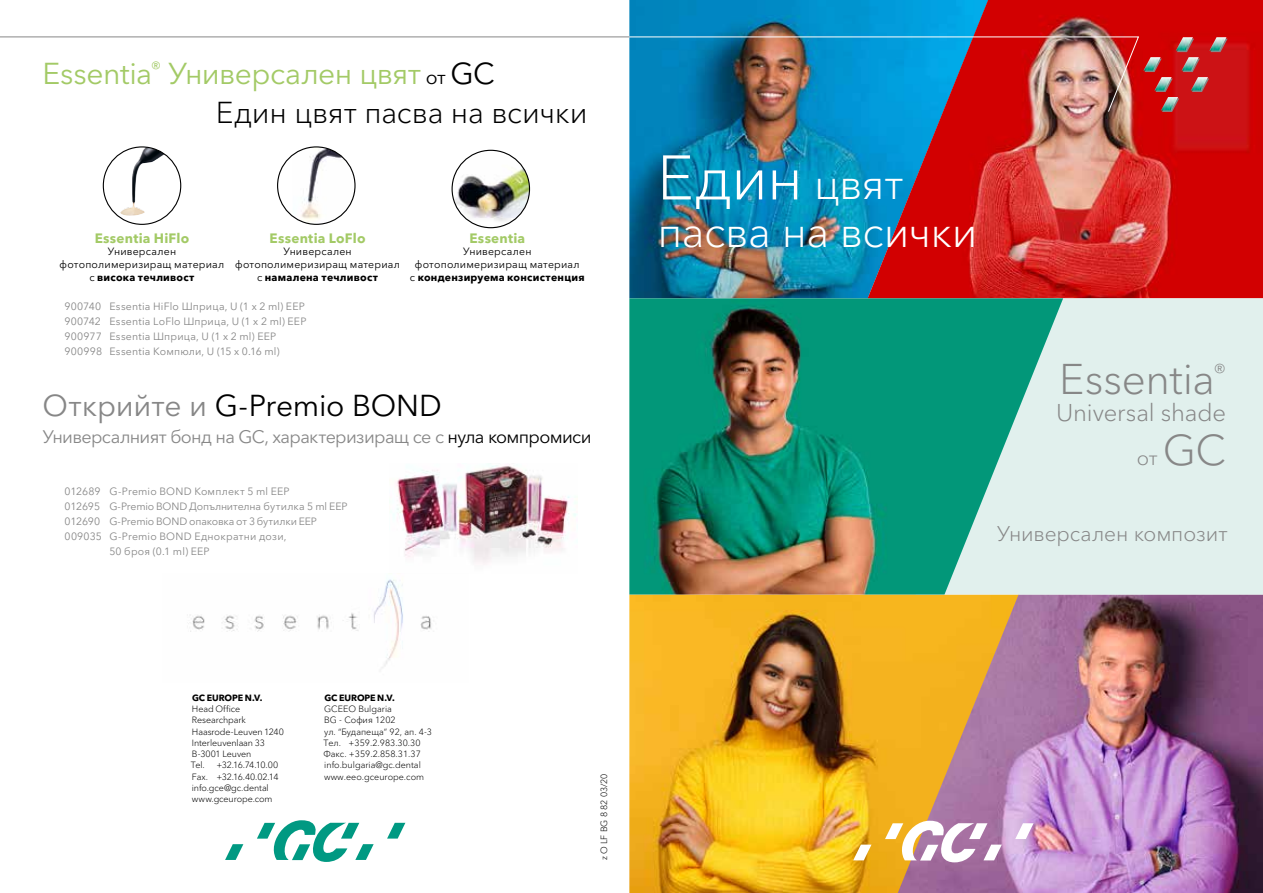
<style>
.page{position:relative;width:1263px;height:893px;background:#fff}
.page>*{position:absolute;margin:0;border:0;box-sizing:border-box;transform-origin:0 0}
.t1{font:300 62.25px "Avenir Next Cyr";color:#fff}
.t2{font:300 43.2px "Avenir Next Cyr";letter-spacing:-.01em;color:#fff}
.t3{font:300 42.6px "Avenir Next Cyr";letter-spacing:-.005em;color:#878787}
.t4{font:30px/39px "Avenir Next Cyr";letter-spacing:-.02em;color:#a3ca66}
.t5{font:30px "Avenir Next Cyr";letter-spacing:-.01em;color:#000}
.t6{font:300 24px "Avenir Next Cyr";letter-spacing:-.005em;color:#878787}
.t7{font:300 21.15px "Avenir Next Cyr";letter-spacing:-.005em;color:#878787}
.t8{font:300 20.25px "Avenir Next Cyr";color:#878787}
.t9{font:18px "Avenir Next Cyr";letter-spacing:-.035em;color:#878787}
.t10{font:700 13.5px "Avenir Next Cyr";letter-spacing:.015em;color:#a3ca66}
.t11{font:10.5px/15px "Avenir Next Cyr";letter-spacing:.015em;color:#878787}
.t12{font:10.5px/12.6px "Avenir Next Cyr";letter-spacing:.02em;color:#000;text-align:center}
.t13{font:10.5px "Avenir Next Cyr";letter-spacing:-.01em;color:#878787}
.t14{font:10.5px "Avenir Next Cyr";letter-spacing:-.02em;color:#878787}
.t15{font:300 9px/11.2px "Avenir Next Cyr";color:#000}
.t16{font:700 9px "Avenir Next Cyr";letter-spacing:-.01em;color:#000}
.s1{font-size:19.5px;color:#000}
.s2{color:#000}
.s3{font-weight:300;color:#000}
.s4{font-weight:700}
.s5{color:#878787}
.s6{font-size:43.2px}
.s7{font-size:42.6px}
</style>
<div class="page">
<img style="left:629px;top:0;width:239px;height:298px">
<img style="left:868px;top:0;width:395px;height:298px">
<img style="left:629px;top:594px;width:269px;height:299px">
<img style="left:898px;top:594px;width:365px;height:299px">
<div style="left:1063px;top:298px;width:200px;height:296px;background:#e1f0ed"></div>
<img style="left:629px;top:298px;width:434px;height:296px">
<svg style="left:1015px;top:823px;width:18px;height:16px"></svg>
<svg style="left:885px;top:821px;width:117px;height:41px"></svg>
<svg style="left:853px;top:845px;width:18px;height:15px"></svg>
<img style="left:629px;top:36px;width:599px;height:76px">
<hr style="left:0;top:37px;width:629px;height:1px;background:#878787">
<img style="left:393px;top:463px;width:184px;height:101px">
<svg style="left:387px;top:823px;width:18px;height:16px"></svg>
<svg style="left:257px;top:820px;width:117px;height:42px"></svg>
<svg style="left:225px;top:844px;width:18px;height:16px"></svg>
<img style="left:190px;top:579px;width:242px;height:89px">
<img style="left:293px;top:147px;width:62px;height:77px">
<div style="left:277px;top:146px;width:79px;height:79px;border:1px solid #000;border-radius:50%"></div>
<img style="left:120px;top:148px;width:45px;height:68px">
<div style="left:103px;top:146px;width:78px;height:79px;border:1px solid #000;border-radius:50%"></div>
<img style="left:452px;top:150px;width:77px;height:78px;border-radius:39px">
<div style="left:451px;top:150px;width:79px;height:78px;border:1px solid #000;border-radius:50%"></div>
<h3 class="t4" style="left:216px;top:54px;width:373px;text-indent:-173px">Essentia<sup>®</sup> Универсален цвят <span class="s1">от</span> <span class="s2">GC<br></span><span class="s3">Един цвят пасва на всички</span></h3>
<h3 class="t10" style="left:95px;top:230px;width:96px">Essentia HiFlo</h3>
<p class="t12" style="left:60px;top:245px;width:166px">Универсален фотополимеризиращ материал с <span class="s4">висока течливост</span></p>
<h3 class="t10" style="left:270px;top:230px;width:97px">Essentia LoFlo</h3>
<p class="t12" style="left:235px;top:245px;width:166px">Универсален фотополимеризиращ материал с <span class="s4">намалена течливост</span></p>
<h3 class="t10" style="left:469px;top:230px;width:57px">Essentia</h3>
<p class="t12" style="left:410px;top:245px;width:176px">Универсален фотополимеризиращ материал<br>с <span class="s4">кондензируема консистенция</span></p>
<p class="t11" style="left:64px;top:299px;width:243px">900740 Essentia HiFlo Шприца, U (1 x 2 ml) EEP 900742 Essentia LoFlo Шприца, U (1 x 2 ml) EEP 900977 Essentia Шприца, U (1 x 2 ml) EEP 900998 Essentia Компюли, U (15 x 0.16 ml)</p>
<h3 class="t5" style="left:43px;top:387px;width:401px"><span class="s5">Открийте и</span> G-Premio BOND</h3>
<h3 class="t9" style="left:43px;top:426px;width:550px">Универсалният бонд на GC, характеризиращ се с <span class="s2">нула компромиси</span></h3>
<p class="t11" style="left:64px;top:484px;width:227px">012689 G-Premio BOND Комплект 5 ml EEP</p>
<p class="t13" style="left:64px;top:500px;width:285px">012695 G-Premio BOND Допълнителна бутилка 5 ml EEP</p>
<p class="t14" style="left:64px;top:515px;width:254px">012690 G-Premio BOND опаковка от 3 бутилки EEP</p>
<p class="t11" style="left:64px;top:529px;width:223px">009035 G-Premio BOND Еднократни дози,</p>
<p class="t11" style="left:109px;top:544px;width:102px">50 броя (0.1 ml) EEP</p>
<h1 class="t1" style="left:657px;top:141px;width:248px">Един <span class="s6">цвят</span></h1>
<h2 class="t2" style="left:657px;top:207px;width:322px">пасва на всички</h2>
<h3 class="t3" style="left:1059px;top:354px;width:168px">Essentia<sup>®</sup></h3>
<h3 class="t6" style="left:1056px;top:399px;width:171px">Universal shade</h3>
<h3 class="t8" style="left:1137px;top:446px;width:91px">от <span class="s7">GC</span></h3>
<h3 class="t7" style="left:997px;top:521px;width:232px">Универсален композит</h3>
<p class="t16" style="left:192px;top:692px;width:72px">GC EUROPE N.V.</p>
<p class="t15" style="left:191px;top:703px;width:94px">Head Office<br>Researchpark<br>Haasrode-Leuven 1240<br>Interleuvenlaan 33<br>B-3001 Leuven<br>Tel.</p>
<p class="t15" style="left:192px;top:759px;width:88px;text-indent:25px">+32.16.74.10.00<br>Fax. +32.16.40.02.14 info.gce@gc.dental www.gceurope.com</p>
<p class="t16" style="left:324px;top:692px;width:72px">GC EUROPE N.V.</p>
<p class="t15" style="left:323px;top:703px;width:110px">GCEEO Bulgaria<br>BG - София 1202<br>ул. “Будапеща” 92, aп. 4-3<br>Teл. +359.2.983.30.30<br>Факс. +359.2.858.31.37 info.bulgaria@gc.dental www.eeo.gceurope.com</p>
<p class="t15" style="left:598px;top:860px;width:88px;rotate:-90deg">z O LF BG 8 82 03/20</p>
</div>
